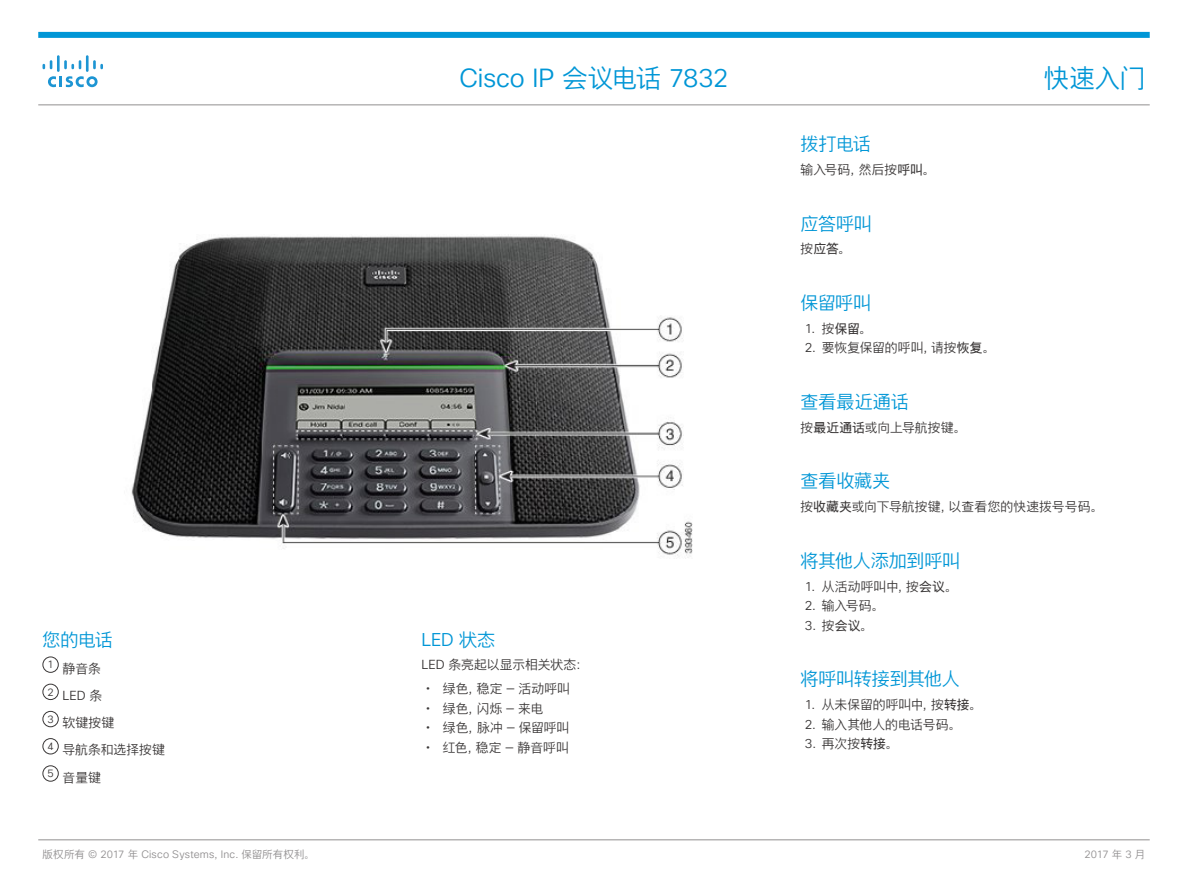
<style>
.page{position:relative;width:1188px;height:893px;background:#fff}
.page>*{position:absolute;margin:0;border:0;box-sizing:border-box;transform-origin:0 0}
.Header_center__produ{font:25.5px "Cisco Sans CHS Light";letter-spacing:-.005em;color:#0096d6}
.Header_right__docume{font:25.5px "Cisco Sans CHS Light";color:#0096d6}
.title__2_in__chapte{font:18px "Cisco Sans CHS Light";letter-spacing:-.01em;color:#0096d6}
.Only_one_step{font:12.75px "Cisco Sans CHS Light";letter-spacing:.005em;color:#393636}
.p__1{font:12.75px "Cisco Sans CHS Light";letter-spacing:.005em;color:#393636}
.Footer_left{font:10.5px "Cisco Sans CHS Light";letter-spacing:.015em;color:#918f90}
.Footer_right{font:10.5px "Cisco Sans CHS Light";color:#918f90}
.t1{font:10.5px "Cisco Sans CHS Light";color:#393636}
.s1{font-family:"Cisco Sans CHS"}
</style>
<div class="page">
<div style="left:38px;top:32px;width:1112px;height:6px;background:#0096d6"></div>
<svg style="left:48px;top:76px;width:50px;height:11px"></svg>
<svg style="left:43px;top:60px;width:9px;height:9px"></svg>
<hr style="left:57px;top:55px;width:3px;height:17px;background:#1d95d3">
<svg style="left:64px;top:60px;width:17px;height:9px"></svg>
<hr style="left:86px;top:55px;width:3px;height:17px;background:#1d95d3">
<svg style="left:93px;top:60px;width:10px;height:9px"></svg>
<hr style="left:38px;top:104px;width:1112px;height:1px;background:#918f90">
<hr style="left:38px;top:839px;width:1112px;height:1px;background:#918f90">
<div style="left:43px;top:657px;width:16px;height:16px;border:1px solid #393636;border-radius:50%"></div>
<div style="left:43px;top:684px;width:16px;height:16px;border:1px solid #393636;border-radius:50%"></div>
<div style="left:43px;top:711px;width:16px;height:16px;border:1px solid #393636;border-radius:50%"></div>
<div style="left:43px;top:738px;width:16px;height:16px;border:1px solid #393636;border-radius:50%"></div>
<div style="left:43px;top:765px;width:16px;height:17px;border:1px solid #393636;border-radius:50%"></div>
<img style="left:131px;top:234px;width:562px;height:325px">
<p class="title__2_in__chapte" style="left:43px;top:628px;width:72px">您的电话</p>
<p class="t1" style="left:47px;top:658px;width:8px">1</p>
<p class="p__1" style="left:63px;top:660px;width:40px">静音条</p>
<p class="t1" style="left:47px;top:685px;width:8px">2</p>
<p class="p__1" style="left:63px;top:687px;width:41px">LED 条</p>
<p class="t1" style="left:47px;top:712px;width:8px">3</p>
<p class="p__1" style="left:63px;top:714px;width:53px">软键按键</p>
<p class="t1" style="left:47px;top:740px;width:8px">4</p>
<p class="p__1" style="left:63px;top:742px;width:104px">导航条和选择按键</p>
<p class="t1" style="left:47px;top:767px;width:8px">5</p>
<p class="p__1" style="left:63px;top:769px;width:40px">音量键</p>
<p class="Header_center__produ" style="left:460px;top:62px;width:270px">Cisco IP 会议电话 7832</p>
<p class="Header_right__docume" style="left:1044px;top:62px;width:103px">快速入门</p>
<p class="title__2_in__chapte" style="left:422px;top:628px;width:75px">LED 状态</p>
<p class="p__1" style="left:422px;top:657px;width:169px">LED 条亮起以显示相关状态：</p>
<p class="Only_one_step" style="left:443px;top:680px;width:129px">绿色，稳定 — 活动呼叫</p>
<p class="Only_one_step" style="left:443px;top:700px;width:102px">绿色，闪烁 — 来电</p>
<p class="Only_one_step" style="left:443px;top:720px;width:128px">绿色，脉冲 — 保留呼叫</p>
<p class="Only_one_step" style="left:443px;top:739px;width:128px">红色，稳定 — 静音呼叫</p>
<p class="title__2_in__chapte" style="left:801px;top:132px;width:72px">拨打电话</p>
<p class="Only_one_step" style="left:801px;top:161px;width:137px">输入号码，然后按<span class="s1">呼叫</span>。</p>
<p class="title__2_in__chapte" style="left:801px;top:212px;width:73px">应答呼叫</p>
<p class="Only_one_step" style="left:801px;top:241px;width:52px">按<span class="s1">应答</span>。</p>
<p class="title__2_in__chapte" style="left:801px;top:291px;width:72px">保留呼叫</p>
<p class="Only_one_step" style="left:805px;top:320px;width:69px">1. 按<span class="s1">保留</span>。</p>
<p class="Only_one_step" style="left:805px;top:340px;width:192px">2. 要恢复保留的呼叫，请按<span class="s1">恢复</span>。</p>
<p class="title__2_in__chapte" style="left:801px;top:390px;width:110px">查看最近通话</p>
<p class="Only_one_step" style="left:801px;top:419px;width:168px">按<span class="s1">最近通话</span>或向上导航按键。</p>
<p class="title__2_in__chapte" style="left:801px;top:470px;width:91px">查看收藏夹</p>
<p class="Only_one_step" style="left:801px;top:499px;width:305px">按<span class="s1">收藏夹</span>或向下导航按键，以查看您的快速拨号号码。</p>
<p class="title__2_in__chapte" style="left:801px;top:549px;width:161px">将其他人添加到呼叫</p>
<p class="Only_one_step" style="left:805px;top:578px;width:155px">1. 从活动呼叫中，按<span class="s1">会议</span>。</p>
<p class="Only_one_step" style="left:805px;top:598px;width:81px">2. 输入号码。</p>
<p class="Only_one_step" style="left:805px;top:617px;width:70px">3. 按<span class="s1">会议</span>。</p>
<p class="title__2_in__chapte" style="left:801px;top:667px;width:161px">将呼叫转接到其他人</p>
<p class="Only_one_step" style="left:805px;top:696px;width:179px">1. 从未保留的呼叫中，按<span class="s1">转接</span>。</p>
<p class="Only_one_step" style="left:805px;top:716px;width:158px">2. 输入其他人的电话号码。</p>
<p class="Only_one_step" style="left:805px;top:736px;width:95px">3. 再次按<span class="s1">转接</span>。</p>
<p class="Footer_left" style="left:43px;top:848px;width:274px">版权所有 © 2017 年 Cisco Systems, Inc. 保留所有权利。</p>
<p class="Footer_right" style="left:1085px;top:848px;width:62px">2017 年 3 月</p>
</div>
